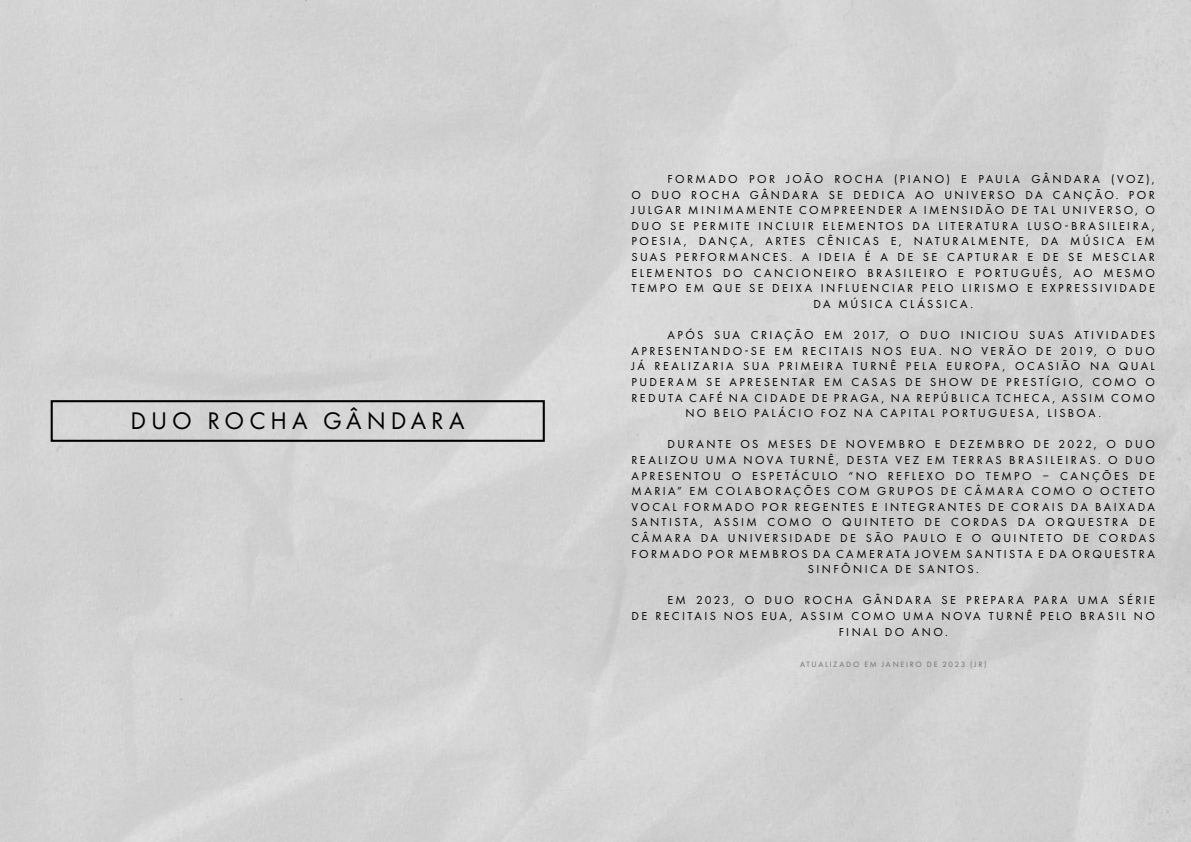
<style>
.page{position:relative;width:1191px;height:842px;background:#fff}
.page>*{position:absolute;margin:0;border:0;box-sizing:border-box;transform-origin:0 0}
.t1{font:24.9px "Futura PT";letter-spacing:.2em;color:#000}
.t2{font:12px "Futura PT";letter-spacing:.2em;color:#000}
.t3{font:8px "Futura PT";letter-spacing:.215em;color:#706f6f}
</style>
<div class="page">
<div style="left:51px;top:400px;width:494px;height:42px;border:2px solid #000"></div>
<h1 class="t1" style="left:131px;top:406px;width:336px">DUO ROCHA GÂNDARA</h1>
<p class="t2" style="left:667px;top:172px;width:489px">FORMADO POR JOÃO ROCHA (PIANO) E PAULA GÂNDARA (VOZ),</p>
<p class="t2" style="left:631px;top:188px;width:525px">O DUO ROCHA GÂNDARA SE DEDICA AO UNIVERSO DA CANÇÃO. POR</p>
<p class="t2" style="left:631px;top:203px;width:525px">JULGAR MINIMAMENTE COMPREENDER A IMENSIDÃO DE TAL UNIVERSO, O</p>
<p class="t2" style="left:631px;top:219px;width:525px">DUO SE PERMITE INCLUIR ELEMENTOS DA LITERATURA LUSO-BRASILEIRA,</p>
<p class="t2" style="left:631px;top:234px;width:525px">POESIA, DANÇA, ARTES CÊNICAS E, NATURALMENTE, DA MÚSICA EM</p>
<p class="t2" style="left:631px;top:250px;width:525px">SUAS PERFORMANCES. A IDEIA É A DE SE CAPTURAR E DE SE MESCLAR</p>
<p class="t2" style="left:631px;top:266px;width:525px">ELEMENTOS DO CANCIONEIRO BRASILEIRO E PORTUGUÊS, AO MESMO</p>
<p class="t2" style="left:631px;top:281px;width:525px">TEMPO EM QUE SE DEIXA INFLUENCIAR PELO LIRISMO E EXPRESSIVIDADE</p>
<p class="t2" style="left:813px;top:297px;width:161px">DA MÚSICA CLÁSSICA.</p>
<p class="t2" style="left:667px;top:328px;width:489px">APÓS SUA CRIAÇÃO EM 2017, O DUO INICIOU SUAS ATIVIDADES</p>
<p class="t2" style="left:631px;top:344px;width:525px">APRESENTANDO-SE EM RECITAIS NOS EUA. NO VERÃO DE 2019, O DUO</p>
<p class="t2" style="left:631px;top:359px;width:525px">JÁ REALIZARIA SUA PRIMEIRA TURNÊ PELA EUROPA, OCASIÃO NA QUAL</p>
<p class="t2" style="left:631px;top:375px;width:525px">PUDERAM SE APRESENTAR EM CASAS DE SHOW DE PRESTÍGIO, COMO O</p>
<p class="t2" style="left:631px;top:390px;width:525px">REDUTA CAFÉ NA CIDADE DE PRAGA, NA REPÚBLICA TCHECA, ASSIM COMO</p>
<p class="t2" style="left:685px;top:406px;width:417px">NO BELO PALÁCIO FOZ NA CAPITAL PORTUGUESA, LISBOA.</p>
<p class="t2" style="left:667px;top:437px;width:489px">DURANTE OS MESES DE NOVEMBRO E DEZEMBRO DE 2022, O DUO</p>
<p class="t2" style="left:631px;top:453px;width:525px">REALIZOU UMA NOVA TURNÊ, DESTA VEZ EM TERRAS BRASILEIRAS. O DUO</p>
<p class="t2" style="left:631px;top:468px;width:525px">APRESENTOU O ESPETÁCULO “NO REFLEXO DO TEMPO – CANÇÕES DE</p>
<p class="t2" style="left:631px;top:484px;width:525px">MARIA” EM COLABORAÇÕES COM GRUPOS DE CÂMARA COMO O OCTETO</p>
<p class="t2" style="left:631px;top:500px;width:525px">VOCAL FORMADO POR REGENTES E INTEGRANTES DE CORAIS DA BAIXADA</p>
<p class="t2" style="left:631px;top:515px;width:525px">SANTISTA, ASSIM COMO O QUINTETO DE CORDAS DA ORQUESTRA DE</p>
<p class="t2" style="left:631px;top:531px;width:525px">CÂMARA DA UNIVERSIDADE DE SÃO PAULO E O QUINTETO DE CORDAS</p>
<p class="t2" style="left:631px;top:546px;width:525px">FORMADO POR MEMBROS DA CAMERATA JOVEM SANTISTA E DA ORQUESTRA</p>
<p class="t2" style="left:807px;top:562px;width:173px">SINFÔNICA DE SANTOS.</p>
<p class="t2" style="left:667px;top:593px;width:489px">EM 2023, O DUO ROCHA GÂNDARA SE PREPARA PARA UMA SÉRIE</p>
<p class="t2" style="left:631px;top:609px;width:525px">DE RECITAIS NOS EUA, ASSIM COMO UMA NOVA TURNÊ PELO BRASIL NO</p>
<p class="t2" style="left:838px;top:624px;width:110px">FINAL DO ANO.</p>
<p class="t3" style="left:800px;top:659px;width:188px">ATUALIZADO EM JANEIRO DE 2023 (JR)</p>
</div>
